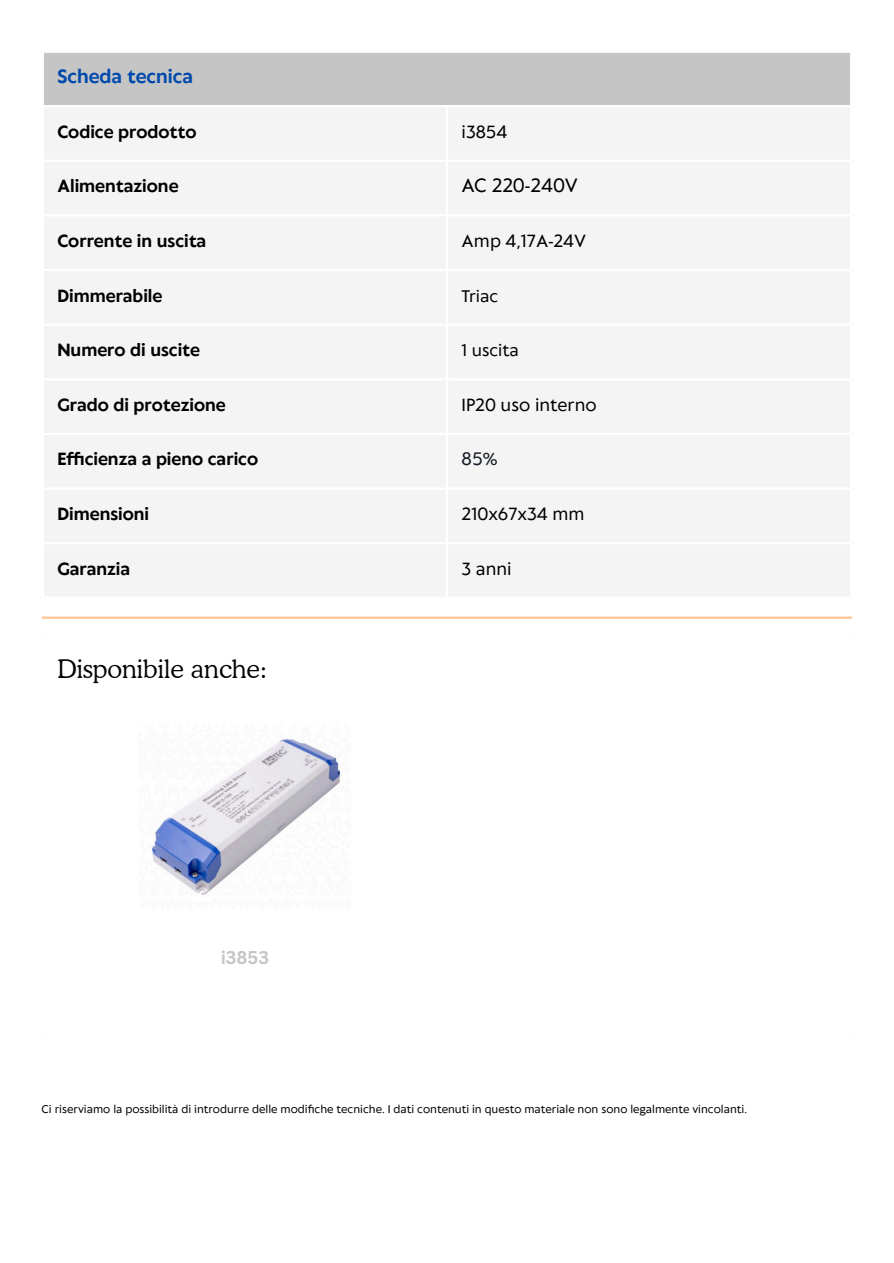
<style>
.page{position:relative;width:894px;height:1263px;background:#fff}
.page>*{position:absolute;margin:0;border:0;box-sizing:border-box;transform-origin:0 0}
.t1{font:300 25.5px "Cooper BT";color:#000}
.t2{font:700 18px "Klein Text";color:#004aad}
.t3{font:18px "Klein Text";color:#000}
.t4{font:700 18px "Canva Sans";color:#c6c5c5}
.t5{font:16.8px "Klein Text";color:#151b26}
.t6{font:700 16.5px "Klein Text";color:#000}
.t7{font:16.5px "Klein Text";color:#000}
.t8{font:15.75px "Klein Text";color:#000}
.t9{font:10.5px "Klein Text";color:#000}
</style>
<div class="page">
<div style="left:42px;top:51px;width:809px;height:55px;background:#c6c5c5"></div>
<div style="left:44px;top:108px;width:805px;height:488px;background:#f4f4f4"></div>
<hr style="left:42px;top:53px;width:2px;height:544px;background:#fff">
<hr style="left:446px;top:107px;width:2px;height:490px;background:#fff">
<hr style="left:849px;top:53px;width:3px;height:544px;background:#fff">
<hr style="left:42px;top:51px;width:810px;height:2px;background:#fff">
<hr style="left:42px;top:105px;width:810px;height:2px;background:#fff">
<hr style="left:42px;top:160px;width:810px;height:2px;background:#fff">
<hr style="left:42px;top:214px;width:810px;height:3px;background:#fff">
<hr style="left:42px;top:269px;width:810px;height:2px;background:#fff">
<hr style="left:42px;top:324px;width:810px;height:2px;background:#fff">
<hr style="left:42px;top:378px;width:810px;height:2px;background:#fff">
<hr style="left:42px;top:433px;width:810px;height:2px;background:#fff">
<hr style="left:42px;top:487px;width:810px;height:3px;background:#fff">
<hr style="left:42px;top:542px;width:810px;height:2px;background:#fff">
<hr style="left:43px;top:616px;width:807px;height:3px;background:#ffc595">
<img style="left:151px;top:738px;width:190px;height:157px">
<p class="t2" style="left:57px;top:67px;width:137px">Scheda tecnica</p>
<p class="t6" style="left:57px;top:123px;width:140px">Codice prodotto</p>
<p class="t7" style="left:461px;top:123px;width:47px">i3854</p>
<p class="t6" style="left:57px;top:178px;width:123px">Alimentazione</p>
<p class="t3" style="left:461px;top:176px;width:118px">AC 220-240V</p>
<p class="t6" style="left:57px;top:232px;width:150px">Corrente in uscita</p>
<p class="t7" style="left:461px;top:232px;width:126px">Amp 4,17A-24V</p>
<p class="t6" style="left:57px;top:287px;width:106px">Dimmerabile</p>
<p class="t8" style="left:461px;top:288px;width:38px">Triac</p>
<p class="t6" style="left:57px;top:342px;width:144px">Numero di uscite</p>
<p class="t8" style="left:461px;top:342px;width:59px">1 uscita</p>
<p class="t6" style="left:57px;top:396px;width:170px">Grado di protezione</p>
<p class="t7" style="left:461px;top:396px;width:136px">IP20 uso interno</p>
<p class="t6" style="left:57px;top:451px;width:202px">Efficienza a pieno carico</p>
<p class="t5" style="left:461px;top:451px;width:37px">85%</p>
<p class="t6" style="left:57px;top:506px;width:93px">Dimensioni</p>
<p class="t7" style="left:461px;top:506px;width:124px">210x67x34 mm</p>
<p class="t6" style="left:57px;top:560px;width:74px">Garanzia</p>
<p class="t7" style="left:461px;top:560px;width:52px">3 anni</p>
<h1 class="t1" style="left:57px;top:654px;width:211px">Disponibile anche:</h1>
<p class="t4" style="left:221px;top:945px;width:50px">i3853</p>
<p class="t9" style="left:42px;top:1103px;width:706px">Ci riserviamo la possibilità di introdurre delle modifiche tecniche. I dati contenuti in questo materiale non sono legalmente vincolanti.</p>
</div>
